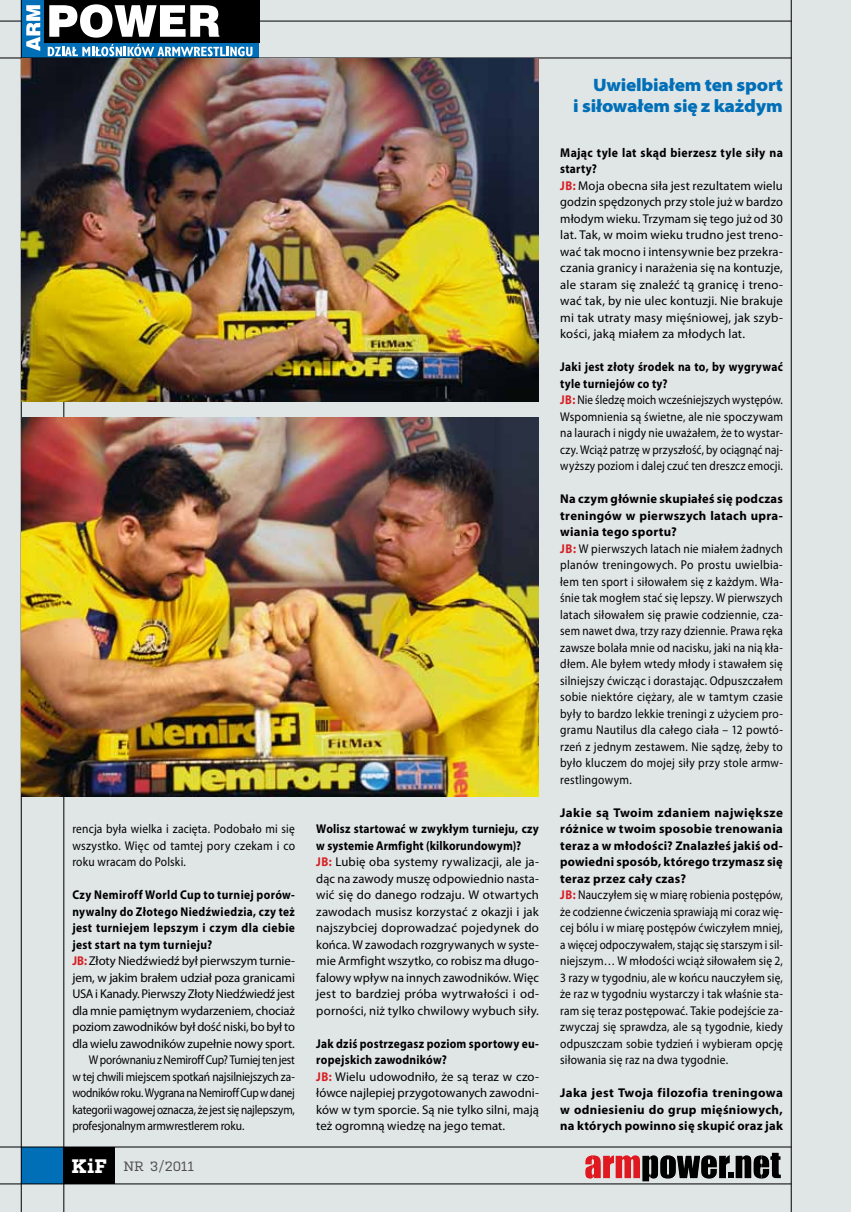
<style>
.page{position:relative;width:851px;height:1212px;background:#fff}
.page>*{position:absolute;margin:0;border:0;box-sizing:border-box;transform-origin:0 0}
.t1{font:900 semi-expanded 18px/21px "Myriad Pro";letter-spacing:-.01em;color:#006fb8;text-align:right}
.t2{font:13.5px "Kulturista";letter-spacing:.01em;color:#4e4d4d}
.t3{font:12.75px/16.5px "Myriad Pro";letter-spacing:.015em;color:#000}
.t4{font:12.75px/16.5px "Myriad Pro";letter-spacing:.015em;color:#000;text-align:justify;scale:.9 1}
.t5{font:12.75px/16.5px "Myriad Pro";letter-spacing:.015em;color:#000;scale:.89 1}
.t6{font:12.75px/16.5px "Myriad Pro";letter-spacing:.015em;color:#000;scale:.87 1}
.t7{font:700 12.75px/16.5px "Myriad Pro";letter-spacing:.035em;color:#000;text-align:justify}
.t8{font:700 12.75px "Myriad Pro";letter-spacing:.035em;color:#000;scale:.9 1}
.t9{font:12.75px "Myriad Pro";letter-spacing:-.015em;color:#000}
.t10{font:12.75px "Myriad Pro";letter-spacing:-.005em;color:#000}
.t11{font:12.75px "Myriad Pro";letter-spacing:-.01em;color:#000}
.t12{font:12.75px "Myriad Pro";letter-spacing:-.015em;color:#000;scale:.88 1}
.t13{font:12.75px "Myriad Pro";letter-spacing:-.015em;color:#000;scale:.9 1}
.t14{font:12.75px "Myriad Pro";letter-spacing:-.025em;color:#000;scale:.87 1}
.t15{font:12.75px "Myriad Pro";letter-spacing:-.02em;color:#000;scale:.88 1}
.t16{font:700 12.75px "Myriad Pro";letter-spacing:.035em;color:#000;scale:.89 1}
.t17{font:12.75px "Myriad Pro";letter-spacing:-.01em;color:#000;scale:.9 1}
.s1{font-weight:700;color:#d51e23}
.s2{font-weight:700;font-size:19.5px;color:#fff}
.s3{font-weight:700}
</style>
<div class="page">
<div style="left:0;top:0;width:850px;height:1212px;background:#e0e5e6"></div>
<hr style="left:850px;top:0;width:1px;height:1212px;background:#e0e5e6">
<hr style="left:0;top:21px;width:791px;height:1px;background:#000">
<div style="left:21px;top:0;width:238px;height:58px;background:#006fb8"></div>
<div style="left:44px;top:0;width:215px;height:43px;background:#000"></div>
<svg style="left:49px;top:4px;width:170px;height:34px"></svg>
<svg style="left:26px;top:5px;width:14px;height:46px"></svg>
<svg style="left:48px;top:44px;width:204px;height:12px"></svg>
<div style="left:21px;top:1147px;width:43px;height:37px;background:#006fb8"></div>
<hr style="left:790px;top:0;width:1px;height:1212px;background:#000">
<hr style="left:0;top:1147px;width:791px;height:1px;background:#000">
<hr style="left:0;top:1183px;width:791px;height:1px;background:#000">
<hr style="left:63px;top:58px;width:1px;height:1154px;background:#000">
<hr style="left:21px;top:0;width:1px;height:1212px;background:#000">
<hr style="left:0;top:58px;width:791px;height:1px;background:#000">
<svg style="left:585px;top:1153px;width:195px;height:28px"></svg>
<div style="left:64px;top:1147px;width:51px;height:37px;background:#000"></div>
<img style="left:21px;top:417px;width:517px;height:380px">
<img style="left:21px;top:58px;width:517px;height:343px">
<p class="t4" style="left:72px;top:821px;width:249px">rencja była wielka i zacięta. Podobało mi się wszystko. Więc od tamtej pory czekam i co roku wracam do Polski.</p>
<p class="t8" style="left:72px;top:888px;width:249px">Czy Nemiroff World Cup to turniej porów-</p>
<p class="t16" style="left:72px;top:904px;width:251px">nywalny do Złotego Niedźwiedzia, czy też</p>
<p class="t8" style="left:72px;top:921px;width:249px">jest turniejem lepszym i czym dla ciebie</p>
<p class="t8" style="left:72px;top:937px;width:157px">jest start na tym turnieju?</p>
<p class="t10" style="left:72px;top:954px;width:224px"><span class="s1">JB:</span> Złoty Niedźwiedź był pierwszym turnie-</p>
<p class="t10" style="left:72px;top:970px;width:224px">jem, w jakim brałem udział poza granicami</p>
<p class="t9" style="left:72px;top:987px;width:224px">USA i Kanady. Pierwszy Złoty Niedźwiedź jest</p>
<p class="t11" style="left:72px;top:1003px;width:224px">dla mnie pamiętnym wydarzeniem, chociaż</p>
<p class="t9" style="left:72px;top:1020px;width:224px">poziom zawodników był dość niski, bo był to</p>
<p class="t11" style="left:72px;top:1036px;width:224px">dla wielu zawodników zupełnie nowy sport.</p>
<p class="t15" style="left:89px;top:1053px;width:236px">W porównaniu z Nemiroff Cup? Turniej ten jest</p>
<p class="t13" style="left:72px;top:1069px;width:249px">w tej chwili miejscem spotkań najsilniejszych za-</p>
<p class="t14" style="left:72px;top:1086px;width:257px">wodników roku. Wygrana na Nemiroff Cup w danej</p>
<p class="t12" style="left:72px;top:1102px;width:254px">kategorii wagowej oznacza, że jest się najlepszym,</p>
<p class="t17" style="left:72px;top:1119px;width:193px">profesjonalnym armwrestlerem roku.</p>
<p class="t2" style="left:71px;top:1156px;width:124px"><span class="s2">KiF</span> nr 3/2011</p>
<p class="t3" style="left:316px;top:821px;width:224px"><span class="s3">Wolisz startować w zwykłym turnieju, czy w systemie Armfight (kilkorundowym)?<br></span><span class="s1">JB:</span> Lubię oba systemy rywalizacji, ale ja&shy;dąc na zawody muszę odpowiednio nasta&shy;wić się do danego rodzaju. W otwartych zawodach musisz korzystać z okazji i jak najszybciej doprowadzać pojedynek do końca. W zawodach rozgrywanych w syste&shy;mie Armfight wszytko, co robisz ma długo&shy;falowy wpływ na innych zawodników. Więc jest to bardziej próba wytrwałości i od&shy;porności, niż tylko chwilowy wybuch siły.</p>
<p class="t3" style="left:316px;top:1035px;width:224px"><span class="s3">Jak dziś postrzegasz poziom sportowy eu&shy;ropejskich zawodników?<br></span><span class="s1">JB:</span> Wielu udowodniło, że są teraz w czo&shy;łówce najlepiej przygotowanych zawodni&shy;ków w tym sporcie. Są nie tylko silni, mają też ogromną wiedzę na jego temat.</p>
<h1 class="t1" style="left:573px;top:74px;width:211px">Uwielbiałem ten sport<br>i siłowałem się z każdym</h1>
<p class="t3" style="left:560px;top:144px;width:224px"><span class="s3">Mając tyle lat skąd bierzesz tyle siły na starty?<br></span><span class="s1">JB:</span> Moja obecna siła jest rezultatem wielu godzin spędzonych przy stole już w bardzo młodym wieku. Trzymam się tego już od 30 lat. Tak, w moim wieku trudno jest treno&shy;wać tak mocno i intensywnie bez przekra&shy;czania granicy i narażenia się na kontuzje, ale staram się znaleźć tą granicę i treno&shy;wać tak, by nie ulec kontuzji. Nie brakuje mi tak utraty masy mięśniowej, jak szyb&shy;kości, jaką miałem za młodych lat.</p>
<p class="t6" style="left:560px;top:359px;width:257px"><span class="s3">Jaki jest złoty środek na to, by wygrywać tyle turniejów co ty?<br></span><span class="s1">JB:</span> Nie śledzę moich wcześniejszych występów.<br>Wspomnienia są świetne, ale nie spoczywam na laurach i nigdy nie uważałem, że to wystar&shy;czy. Wciąż patrzę w przyszłość, by ociągnąć naj&shy;wyższy poziom i dalej czuć ten dreszcz emocji.</p>
<p class="t4" style="left:560px;top:491px;width:249px;text-align:left"><span class="s3">Na czym głównie skupiałeś się podczas treningów w pierwszych latach upra&shy;wiania tego sportu?<br></span><span class="s1">JB:</span> W pierwszych latach nie miałem żadnych planów treningowych. Po prostu uwielbia&shy;łem ten sport i siłowałem się z każdym. Wła&shy;śnie tak mogłem stać się lepszy. W pierwszych latach siłowałem się prawie codziennie, cza&shy;sem nawet dwa, trzy razy dziennie. Prawa ręka zawsze bolała mnie od nacisku, jaki na nią kła&shy;dłem. Ale byłem wtedy młody i stawałem się silniejszy ćwicząc i dorastając. Odpuszczałem sobie niektóre ciężary, ale w tamtym czasie były to bardzo lekkie treningi z użyciem pro&shy;gramu Nautilus dla całego ciała – 12 powtó&shy;rzeń z jednym zestawem. Nie sądzę, żeby to było kluczem do mojej siły przy stole armw&shy;restlingowym.</p>
<p class="t5" style="left:560px;top:804px;width:252px"><span class="s3">Jakie są Twoim zdaniem największe różnice w twoim sposobie trenowania teraz a w młodości? Znalazłeś jakiś od&shy;powiedni sposób, którego trzymasz się teraz przez cały czas?<br></span><span class="s1">JB:</span> Nauczyłem się w miarę robienia postępów, że codzienne ćwiczenia sprawiają mi coraz wię&shy;cej bólu i w miarę postępów ćwiczyłem mniej, a więcej odpoczywałem, stając się starszym i sil&shy;niejszym… W młodości wciąż siłowałem się 2, 3 razy w tygodniu, ale w końcu nauczyłem się, że raz w tygodniu wystarczy i tak właśnie sta&shy;ram się teraz postępować. Takie podejście za&shy;zwyczaj się sprawdza, ale są tygodnie, kiedy odpuszczam sobie tydzień i wybieram opcję siłowania się raz na dwa tygodnie.</p>
<p class="t7" style="left:560px;top:1085px;width:224px">Jaka jest Twoja filozofia treningowa w odniesieniu do grup mięśniowych, na których powinno się skupić oraz jak</p>
</div>
